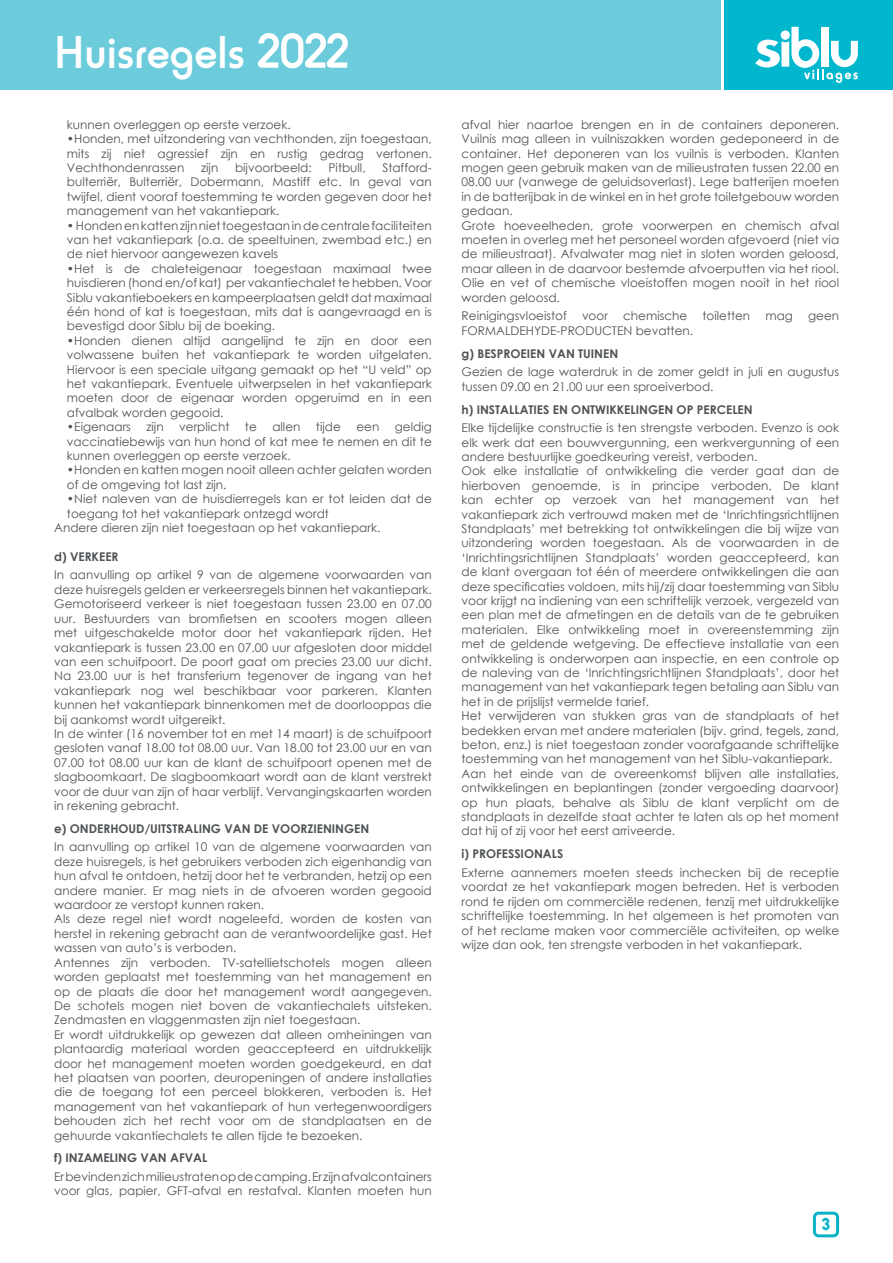
<style>
.page{position:relative;width:893px;height:1263px;background:#fff}
.page>*{position:absolute;margin:0;border:0;box-sizing:border-box;transform-origin:0 0}
.t1{font:500 48px "Horatio LT";color:#fff}
.t2{font:700 18px "Horatio LT";color:#0bb1c5}
.t3{font:12px/14.4px "Century Gothic";color:#4f5356;text-align:justify}
.t4{font:700 12px "Century Gothic";color:#4f5356}
.s1{font-size:51px}
</style>
<div class="page">
<div style="left:724px;top:0;width:169px;height:89px;background:#00b7ce"></div>
<div style="left:0;top:0;width:721px;height:89px;background:#6cccdc"></div>
<svg style="left:755px;top:27px;width:103px;height:56px"></svg>
<div style="left:813px;top:1211px;width:26px;height:26px;border:3px solid #0bb1c5;border-radius:4px"></div>
<p class="t1" style="left:54px;top:25px;width:296px">Huisregels <span class="s1">2022</span></p>
<p class="t3" style="left:67px;top:117px;width:225px">kunnen overleggen op eerste verzoek.</p>
<p class="t3" style="left:67px;top:131px;width:366px">•Honden, met uitzondering van vechthonden, zijn toegestaan, mits zij niet agressief zijn en rustig gedrag vertonen.<br>Vechthondenrassen</p>
<p class="t3" style="left:67px;top:160px;width:366px;text-indent:315px">Stafford&shy;bulterriër, Bulterriër, Dobermann, Mastiff etc. In geval van twijfel, dient vooraf toestemming te worden gegeven door het management van het vakantiepark.</p>
<p class="t3" style="left:67px;top:218px;width:366px">• Honden en katten zijn niet toegestaan in de centrale faciliteiten van het vakantiepark (o.a. de speeltuinen, zwembad etc.) en de niet hiervoor aangewezen kavels</p>
<p class="t3" style="left:67px;top:261px;width:366px">•Het is de chaleteigenaar toegestaan maximaal twee huisdieren (hond en/of kat) per vakantiechalet te hebben. Voor Siblu vakantieboekers en kampeerplaatsen geldt dat maximaal één hond of kat is toegestaan, mits dat is aangevraagd en is bevestigd door Siblu bij de boeking.</p>
<p class="t3" style="left:67px;top:333px;width:366px">•Honden dienen altijd aangelijnd te zijn en door een volwassene buiten het vakantiepark te worden uitgelaten.<br>Hiervoor is een speciale uitgang gemaakt op het “U veld” op het vakantiepark. Eventuele uitwerpselen in het vakantiepark moeten door de eigenaar worden opgeruimd en in een afvalbak worden gegooid.</p>
<p class="t3" style="left:67px;top:419px;width:65px">•Eigenaars</p>
<p class="t3" style="left:146px;top:419px;width:19px">zijn</p>
<p class="t3" style="left:179px;top:419px;width:52px">verplicht</p>
<p class="t3" style="left:245px;top:419px;width:13px">te</p>
<p class="t3" style="left:272px;top:419px;width:30px">allen</p>
<p class="t3" style="left:316px;top:419px;width:26px">tijde</p>
<p class="t3" style="left:356px;top:419px;width:24px">een</p>
<p class="t3" style="left:201px;top:160px;width:19px">zijn</p>
<p class="t3" style="left:235px;top:160px;width:78px">bijvoorbeeld:</p>
<p class="t3" style="left:328px;top:160px;width:39px">Pitbull,</p>
<p class="t3" style="left:67px;top:419px;width:366px;text-indent:328px">geldig vaccinatiebewijs van hun hond of kat mee te nemen en dit te kunnen overleggen op eerste verzoek.</p>
<p class="t3" style="left:67px;top:463px;width:366px">•Honden en katten mogen nooit alleen achter gelaten worden of de omgeving tot last zijn.</p>
<p class="t3" style="left:67px;top:491px;width:366px">•Niet naleven van de huisdierregels kan er tot leiden dat de toegang tot het vakantiepark ontzegd wordt</p>
<p class="t3" style="left:54px;top:520px;width:328px">Andere dieren zijn niet toegestaan op het vakantiepark.</p>
<p class="t4" style="left:54px;top:547px;width:66px">d) VERKEER</p>
<p class="t3" style="left:54px;top:568px;width:379px">In aanvulling op artikel 9 van de algemene voorwaarden van deze huisregels gelden er verkeersregels binnen het vakantiepark.</p>
<p class="t3" style="left:54px;top:596px;width:379px">Gemotoriseerd verkeer is niet toegestaan tussen 23.00 en 07.00 uur. Bestuurders van bromfietsen en scooters mogen alleen met uitgeschakelde motor door het vakantiepark rijden. Het vakantiepark is tussen 23.00 en 07.00 uur afgesloten door middel van een schuifpoort. De poort gaat om precies 23.00 uur dicht.<br>Na 23.00 uur is het transferium tegenover de ingang van het vakantiepark nog wel beschikbaar voor parkeren. Klanten kunnen het vakantiepark binnenkomen met de doorlooppas die bij aankomst wordt uitgereikt.</p>
<p class="t3" style="left:54px;top:726px;width:379px">In de winter (16 november tot en met 14 maart) is de schuifpoort gesloten vanaf 18.00 tot 08.00 uur. Van 18.00 tot 23.00 uur en van 07.00 tot 08.00 uur kan de klant de schuifpoort openen met de slagboomkaart. De slagboomkaart wordt aan de klant verstrekt voor de duur van zijn of haar verblijf. Vervangingskaarten worden in rekening gebracht.</p>
<p class="t4" style="left:54px;top:819px;width:317px">e) ONDERHOUD/UITSTRALING VAN DE VOORZIENINGEN</p>
<p class="t3" style="left:54px;top:840px;width:379px">In aanvulling op artikel 10 van de algemene voorwaarden van deze huisregels, is het gebruikers verboden zich eigenhandig van hun afval te ontdoen, hetzij door het te verbranden, hetzij op een andere manier. Er mag niets in de afvoeren worden gegooid waardoor ze verstopt kunnen raken.</p>
<p class="t3" style="left:54px;top:912px;width:379px">Als deze regel niet wordt nageleefd, worden de kosten van herstel in rekening gebracht aan de verantwoordelijke gast. Het wassen van auto’s is verboden.</p>
<p class="t3" style="left:54px;top:955px;width:379px">Antennes zijn verboden. TV-satellietschotels mogen alleen worden geplaatst met toestemming van het management en op de plaats die door het management wordt aangegeven.<br>De schotels mogen niet boven de vakantiechalets uitsteken.<br>Zendmasten en vlaggenmasten zijn niet toegestaan.</p>
<p class="t3" style="left:54px;top:1027px;width:379px">Er wordt uitdrukkelijk op gewezen dat alleen omheiningen van plantaardig materiaal worden geaccepteerd en uitdrukkelijk door het management moeten worden goedgekeurd, en dat het plaatsen van poorten, deuropeningen of andere installaties die de toegang tot een perceel blokkeren, verboden is. Het management van het vakantiepark of hun vertegenwoordigers behouden zich het recht voor om de standplaatsen en de gehuurde vakantiechalets te allen tijde te bezoeken.</p>
<p class="t4" style="left:54px;top:1149px;width:155px">f) INZAMELING VAN AFVAL</p>
<p class="t3" style="left:54px;top:1169px;width:379px">Er bevinden zich milieustraten op de camping. Er zijn afvalcontainers voor glas, papier, GFT-afval en restafval. Klanten moeten hun</p>
<p class="t3" style="left:462px;top:117px;width:379px">afval hier naartoe brengen en in de containers deponeren.<br>Vuilnis mag alleen in vuilniszakken worden gedeponeerd in de container. Het deponeren van los vuilnis is verboden. Klanten mogen geen gebruik maken van de milieustraten tussen 22.00 en 08.00 uur (vanwege de geluidsoverlast). Lege batterijen moeten in de batterijbak in de winkel en in het grote toiletgebouw worden gedaan.</p>
<p class="t3" style="left:462px;top:218px;width:379px">Grote hoeveelheden, grote voorwerpen en chemisch afval moeten in overleg met het personeel worden afgevoerd (niet via de milieustraat). Afvalwater mag niet in sloten worden geloosd, maar alleen in de daarvoor bestemde afvoerputten via het riool.<br>Olie en vet of chemische vloeistoffen mogen nooit in het riool worden geloosd.</p>
<p class="t3" style="left:462px;top:308px;width:107px">Reinigingsvloeistof</p>
<p class="t3" style="left:582px;top:308px;width:27px">voor</p>
<p class="t3" style="left:623px;top:308px;width:66px">chemische</p>
<p class="t3" style="left:702px;top:308px;width:49px">toiletten</p>
<p class="t3" style="left:765px;top:308px;width:29px">mag</p>
<p class="t3" style="left:808px;top:308px;width:32px">geen</p>
<p class="t3" style="left:462px;top:323px;width:233px">FORMALDEHYDE-PRODUCTEN bevatten.</p>
<p class="t4" style="left:462px;top:344px;width:158px">g) BESPROEIEN VAN TUINEN</p>
<p class="t3" style="left:462px;top:364px;width:379px">Gezien de lage waterdruk in de zomer geldt in juli en augustus tussen 09.00 en 21.00 uur een sproeiverbod.</p>
<p class="t4" style="left:462px;top:400px;width:293px">h) INSTALLATIES EN ONTWIKKELINGEN OP PERCELEN</p>
<p class="t3" style="left:462px;top:420px;width:379px">Elke tijdelijke constructie is ten strengste verboden. Evenzo is ook elk werk dat een bouwvergunning, een werkvergunning of een andere bestuurlijke goedkeuring vereist, verboden.</p>
<p class="t3" style="left:462px;top:464px;width:379px">Ook elke installatie of ontwikkeling die verder gaat dan de hierboven genoemde, is in principe verboden. De klant kan echter op verzoek van het management van het vakantiepark zich vertrouwd maken met de ‘Inrichtingsrichtlijnen Standplaats’ met betrekking tot ontwikkelingen die bij wijze van uitzondering worden toegestaan. Als de voorwaarden in de ‘Inrichtingsrichtlijnen Standplaats’ worden geaccepteerd, kan de klant overgaan tot één of meerdere ontwikkelingen die aan deze specificaties voldoen, mits hij/zij daar toestemming van Siblu voor krijgt na indiening van een schriftelijk verzoek, vergezeld van een plan met de afmetingen en de details van de te gebruiken materialen. Elke ontwikkeling moet in overeenstemming zijn met de geldende wetgeving. De effectieve installatie van een ontwikkeling is onderworpen aan inspectie, en een controle op de naleving van de ‘Inrichtingsrichtlijnen Standplaats’, door het management van het vakantiepark tegen betaling aan Siblu van het in de prijslijst vermelde tarief.</p>
<p class="t3" style="left:462px;top:708px;width:379px">Het verwijderen van stukken gras van de standplaats of het bedekken ervan met andere materialen (bijv. grind, tegels, zand, beton, enz.) is niet toegestaan zonder voorafgaande schriftelijke toestemming van het management van het Siblu-vakantiepark.</p>
<p class="t3" style="left:462px;top:766px;width:379px">Aan het einde van de overeenkomst blijven alle installaties, ontwikkelingen en beplantingen (zonder vergoeding daarvoor) op hun plaats, behalve als Siblu de klant verplicht om de standplaats in dezelfde staat achter te laten als op het moment dat hij of zij voor het eerst arriveerde.</p>
<p class="t4" style="left:462px;top:845px;width:103px">i) PROFESSIONALS</p>
<p class="t3" style="left:462px;top:865px;width:379px">Externe aannemers moeten steeds inchecken bij de receptie voordat ze het vakantiepark mogen betreden. Het is verboden rond te rijden om commerciële redenen, tenzij met uitdrukkelijke schriftelijke toestemming. In het algemeen is het promoten van of het reclame maken voor commerciële activiteiten, op welke wijze dan ook, ten strengste verboden in het vakantiepark.</p>
<p class="t2" style="left:822px;top:1214px;width:10px">3</p>
</div>
